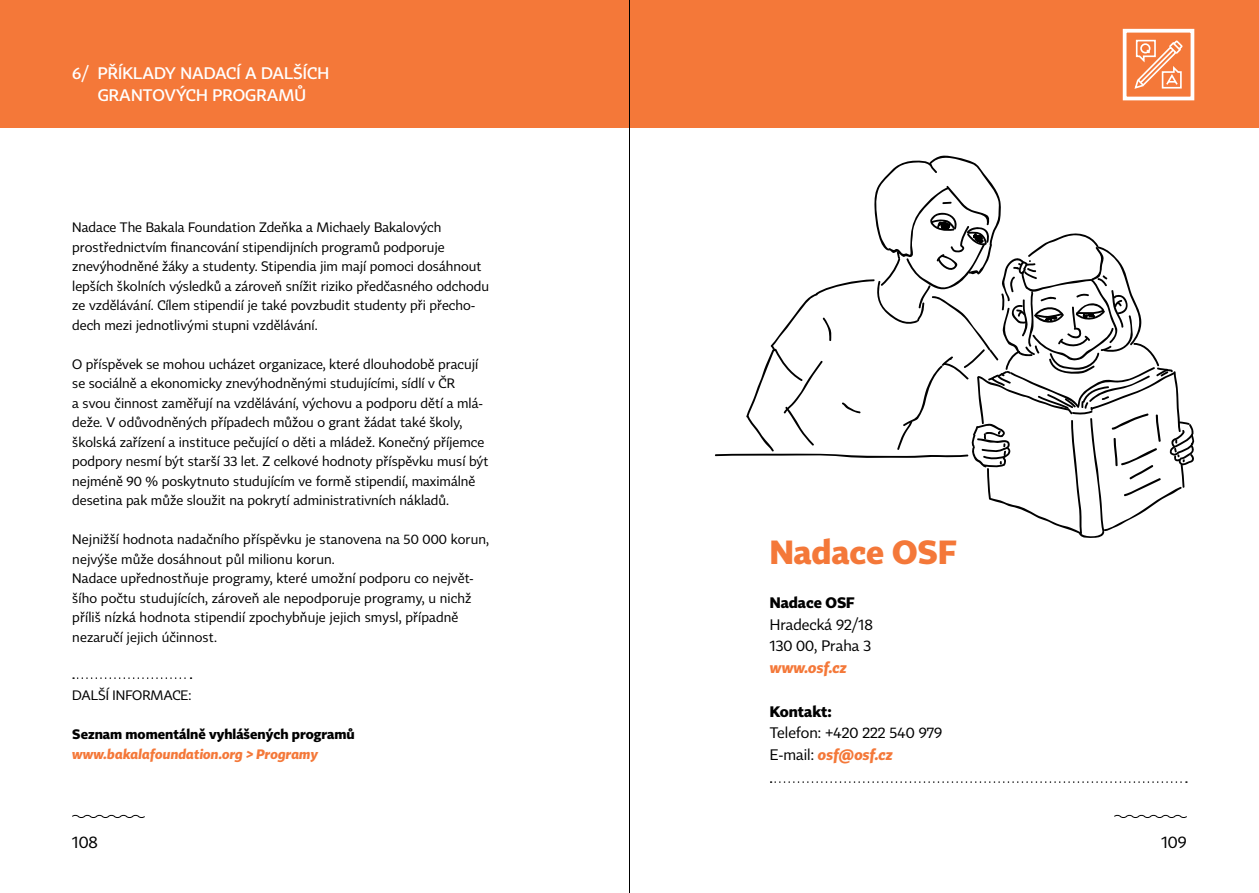
<style>
.page{position:relative;width:1259px;height:893px;background:#fff}
.page>*{position:absolute;margin:0;border:0;box-sizing:border-box;transform-origin:0 0}
.t1{font:700 33px "Tabac Sans";color:#f47839}
.t2{font:500 16.5px/21.8px "Tabac Sans";letter-spacing:.005em;color:#fff;text-align:center}
.t3{font:16.5px "Tabac Sans";color:#000}
.t4{font:15px/21.8px "Tabac Sans";color:#000}
.t5{font:700 15px "Tabac Sans";color:#000}
.t6{font:italic 700 15px "Tabac Sans";color:#f47839}
.t7{font:13.5px/19.5px "Tabac Sans";color:#000}
.t8{font:700 13.5px "Tabac Sans";color:#000}
.t9{font:italic 700 13.5px "Tabac Sans";color:#f47839}
.s1{font-weight:700;font-style:italic;color:#f47839}
</style>
<div class="page">
<svg style="left:1114px;top:814px;width:73px;height:4px"></svg>
<svg style="left:72px;top:814px;width:73px;height:4px"></svg>
<div style="left:0;top:0;width:1259px;height:128px;background:#f47839"></div>
<div style="left:1122px;top:29px;width:72px;height:71px;border:4px solid #fff"></div>
<svg style="left:1134px;top:39px;width:49px;height:50px"></svg>
<svg style="left:73px;top:677px;width:118px;height:2px"></svg>
<svg style="left:770px;top:781px;width:417px;height:2px"></svg>
<svg style="left:715px;top:155px;width:480px;height:383px"></svg>
<hr style="left:629px;top:0;width:1px;height:893px;background:#000">
<p class="t2" style="left:72px;top:62px;width:258px">6/ PŘÍKLADY NADACÍ A DALŠÍCH<br>GRANTOVÝCH PROGRAMŮ</p>
<p class="t7" style="left:72px;top:218px;width:418px">Nadace The Bakala Foundation Zdeňka a Michaely Bakalových prostřednictvím financování stipendijních programů podporuje znevýhodněné žáky a studenty. Stipendia jim mají pomoci dosáhnout lepších školních výsledků a zároveň snížit riziko předčasného odchodu ze vzdělávání. Cílem stipendií je také povzbudit studenty při přecho&shy;dech mezi jednotlivými stupni vzdělávání.</p>
<p class="t7" style="left:72px;top:354px;width:418px">O příspěvek se mohou ucházet organizace, které dlouhodobě pracují se sociálně a ekonomicky znevýhodněnými studujícími, sídlí v ČR<br>a svou činnost zaměřují na vzdělávání, výchovu a podporu dětí a mlá&shy;deže. V odůvodněných případech můžou o grant žádat také školy, školská zařízení a instituce pečující o děti a mládež. Konečný příjemce podpory nesmí být starší 33 let. Z celkové hodnoty příspěvku musí být nejméně 90 % poskytnuto studujícím ve formě stipendií, maximálně desetina pak může sloužit na pokrytí administrativních nákladů.</p>
<p class="t7" style="left:72px;top:530px;width:418px">Nejnižší hodnota nadačního příspěvku je stanovena na 50 000 korun, nejvýše může dosáhnout půl milionu korun.<br>Nadace upřednostňuje programy, které umožní podporu co největ&shy;šího počtu studujících, zároveň ale nepodporuje programy, u nichž příliš nízká hodnota stipendií zpochybňuje jejich smysl, případně nezaručí jejich účinnost.</p>
<p class="t7" style="left:72px;top:686px;width:50px">Dalš í informace</p>
<p class="t7" style="left:188px;top:686px;width:4px">:</p>
<p class="t8" style="left:72px;top:726px;width:284px">Seznam momentálně vyhlášených programů</p>
<p class="t9" style="left:72px;top:745px;width:247px">www.bakalafoundation.org &gt; Programy</p>
<h1 class="t1" style="left:770px;top:532px;width:188px">Nadace OSF</h1>
<p class="t5" style="left:770px;top:593px;width:86px">Nadace OSF</p>
<p class="t4" style="left:770px;top:613px;width:104px">Hradecká 92/18<br>130 00, Praha 3</p>
<p class="t6" style="left:770px;top:658px;width:78px">www.osf.cz</p>
<p class="t5" style="left:770px;top:702px;width:64px">Kontakt:</p>
<p class="t4" style="left:770px;top:722px;width:174px">Telefon: +420 222 540 979<br>E-mail: <span class="s1">osf@osf.cz</span></p>
<p class="t3" style="left:72px;top:832px;width:27px">108</p>
<p class="t3" style="left:1161px;top:832px;width:27px">109</p>
</div>
